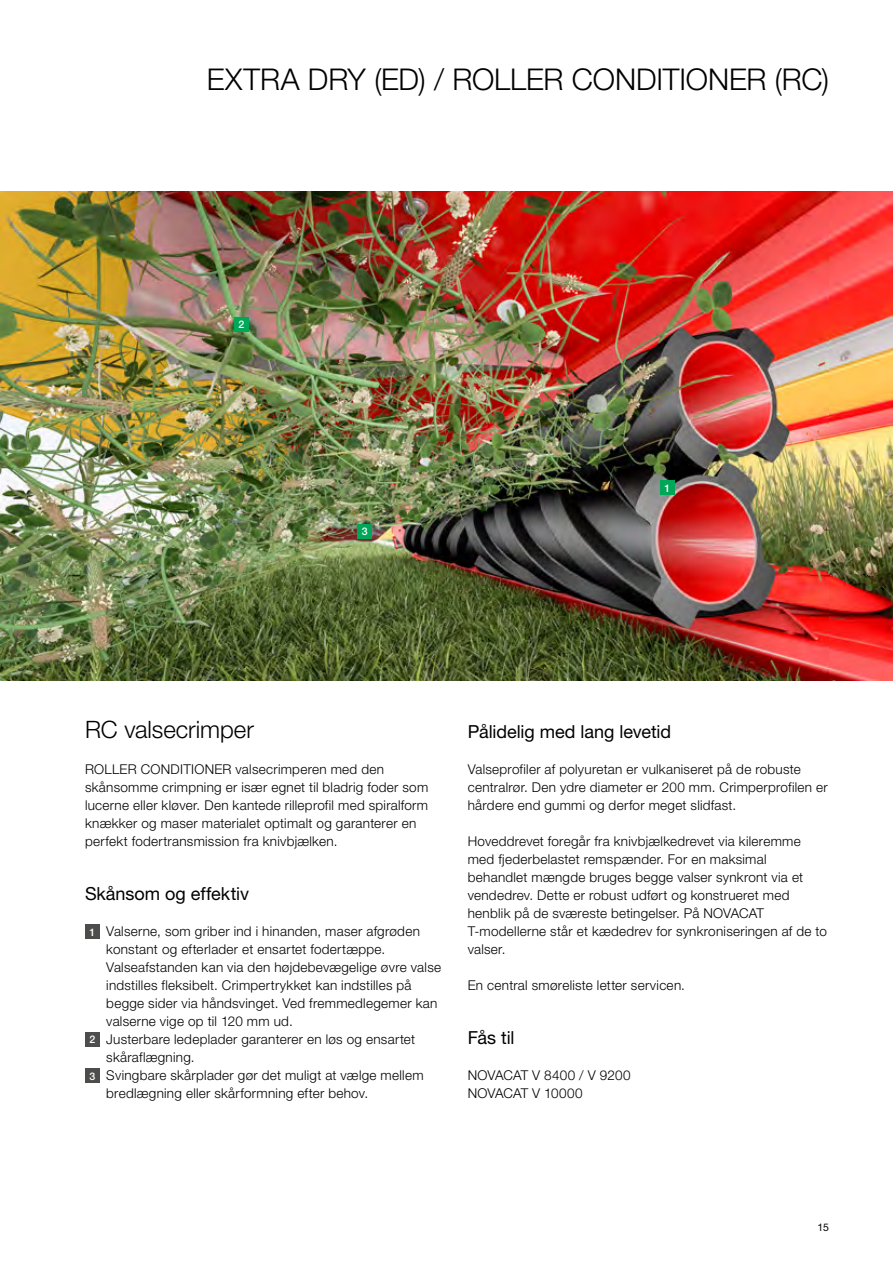
<style>
.page{position:relative;width:893px;height:1263px;background:#fff}
.page>*{position:absolute;margin:0;border:0;box-sizing:border-box;transform-origin:0 0}
.t1{font:300 30px "Helvetica Neue LTW1 G";letter-spacing:-.005em;color:#000}
.t2{font:300 24px "Helvetica Neue LTW1 G";color:#000}
.t3{font:18px "Helvetica Neue LTW1 G";letter-spacing:-.005em;color:#000}
.t4{font:300 13.5px/18px "Helvetica Neue LTW1 G";letter-spacing:.02em;color:#000}
.t5{font:500 10.5px "Helvetica Neue LTW1 G";color:#fff}
.t6{font:10.5px "Helvetica Neue LTW1 G";color:#000}
</style>
<div class="page">
<img style="left:0;top:191px;width:893px;height:489px">
<div style="left:660px;top:480px;width:15px;height:15px;background:#00a758"></div>
<div style="left:234px;top:317px;width:15px;height:15px;background:#00a758"></div>
<div style="left:357px;top:524px;width:15px;height:15px;background:#00a758"></div>
<div style="left:85px;top:1032px;width:15px;height:15px;background:#4d4d4c"></div>
<div style="left:85px;top:924px;width:15px;height:15px;background:#4d4d4c"></div>
<div style="left:85px;top:1068px;width:15px;height:15px;background:#4d4d4c"></div>
<h1 class="t1" style="left:207px;top:61px;width:624px">EXTRA DRY (ED) / ROLLER CONDITIONER (RC)</h1>
<p class="t5" style="left:238px;top:318px;width:7px">2</p>
<p class="t5" style="left:362px;top:525px;width:7px">3</p>
<p class="t5" style="left:664px;top:482px;width:7px">1</p>
<h2 class="t2" style="left:85px;top:715px;width:170px">RC valsecrimper</h2>
<p class="t4" style="left:85px;top:760px;width:345px">ROLLER CONDITIONER valsecrimperen med den skånsomme crimpning er især egnet til bladrig foder som lucerne eller kløver. Den kantede rilleprofil med spiralform knækker og maser materialet optimalt og garanterer en perfekt fodertransmission fra knivbjælken.</p>
<h3 class="t3" style="left:85px;top:883px;width:166px">Skånsom og effektiv</h3>
<p class="t4" style="left:106px;top:922px;width:336px;text-indent:-21px">■ Valserne, som griber ind i hinanden, maser afgrøden konstant og efterlader et ensartet fodertæppe.<br>Valseafstanden kan via den højdebevægelige øvre valse indstilles fleksibelt. Crimpertrykket kan indstilles på begge sider via håndsvinget. Ved fremmedlegemer kan valserne vige op til 120 mm ud.</p>
<p class="t4" style="left:106px;top:1030px;width:310px;text-indent:-21px">■ Justerbare ledeplader garanterer en løs og ensartet skåraflægning.</p>
<p class="t4" style="left:106px;top:1066px;width:319px;text-indent:-21px">■ Svingbare skårplader gør det muligt at vælge mellem bredlægning eller skårformning efter behov.</p>
<p class="t5" style="left:90px;top:925px;width:7px">1</p>
<p class="t5" style="left:90px;top:1033px;width:7px">2</p>
<p class="t5" style="left:90px;top:1069px;width:7px">3</p>
<h3 class="t3" style="left:468px;top:721px;width:205px">Pålidelig med lang levetid</h3>
<p class="t4" style="left:468px;top:760px;width:362px">Valseprofiler af polyuretan er vulkaniseret på de robuste centralrør. Den ydre diameter er 200 mm. Crimperprofilen er hårdere end gummi og derfor meget slidfast.</p>
<p class="t4" style="left:468px;top:832px;width:361px">Hoveddrevet foregår fra knivbjælkedrevet via kileremme med fjederbelastet remspænder. For en maksimal behandlet mængde bruges begge valser synkront via et vendedrev. Dette er robust udført og konstrueret med henblik på de sværeste betingelser. På NOVACAT T-modellerne står et kædedrev for synkroniseringen af de to valser.</p>
<p class="t4" style="left:468px;top:976px;width:219px">En central smøreliste letter servicen.</p>
<h3 class="t3" style="left:468px;top:1027px;width:48px">Fås til</h3>
<p class="t4" style="left:468px;top:1066px;width:164px">NOVACAT V 8400 / V 9200<br>NOVACAT V 10000</p>
<p class="t6" style="left:818px;top:1220px;width:13px">15</p>
</div>
